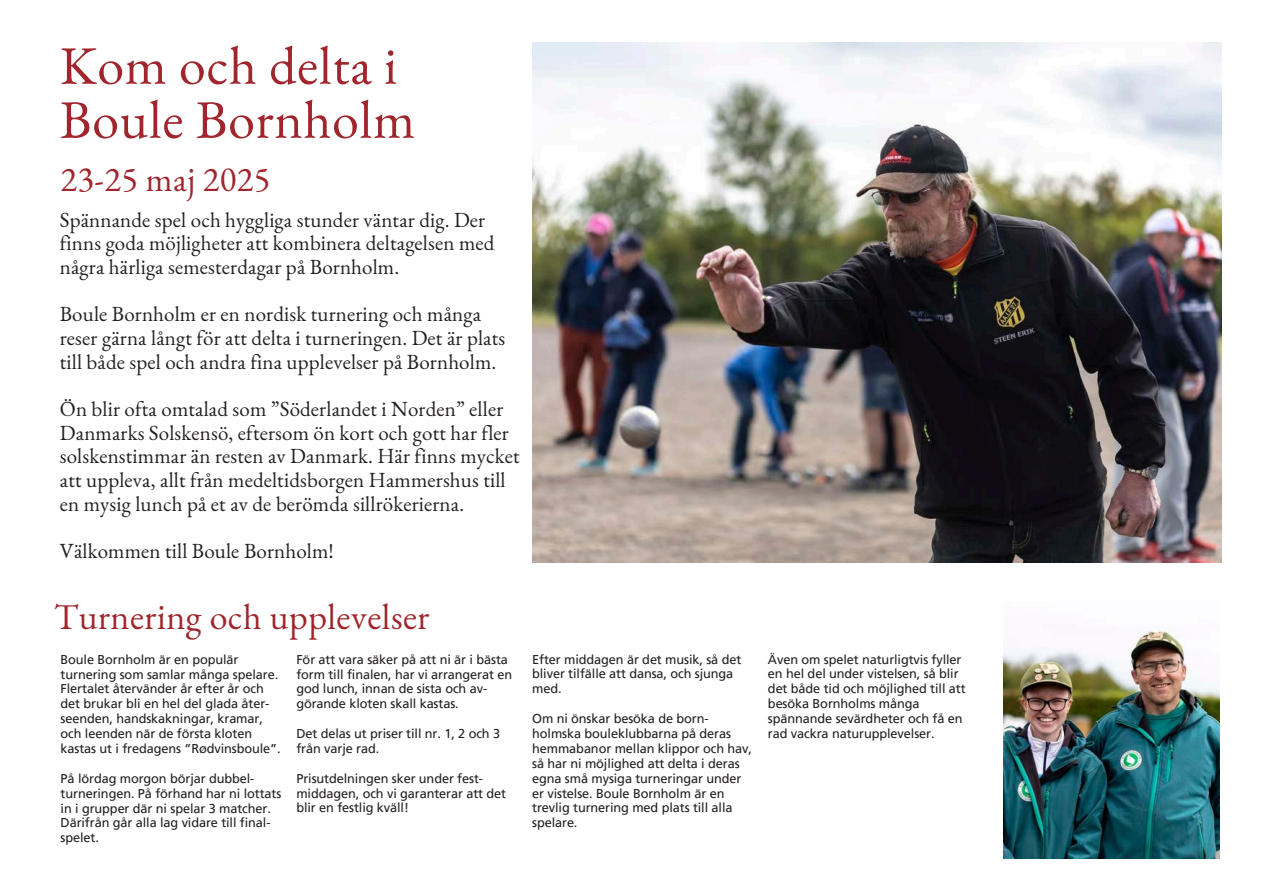
<style>
.page{position:relative;width:1263px;height:894px;background:#fff}
.page>*{position:absolute;margin:0;border:0;box-sizing:border-box;transform-origin:0 0}
.t1{font:54px/54px "EB Garamond";letter-spacing:.015em;color:#a0252c}
.t2{font:36px "EB Garamond";letter-spacing:.015em;color:#a0252c}
.t3{font:34.5px "EB Garamond";letter-spacing:.015em;color:#a0252c}
.t4{font:21px/23.7px "EB Garamond";letter-spacing:.005em;color:#231f20}
.t5{font:12.75px/14.9px "Frutiger LT Pro";letter-spacing:-.01em;color:#231f20}
</style>
<div class="page">
<img style="left:1004px;top:626px;width:216px;height:232px">
<img style="left:533px;top:43px;width:688px;height:519px">
<p class="t1" style="left:60px;top:37px;width:357px">Kom och delta i<br>Boule Bornholm</p>
<p class="t3" style="left:61px;top:156px;width:211px">23-25 maj 2025</p>
<p class="t4" style="left:60px;top:207px;width:436px">Spännande spel och hyggliga stunder väntar dig. Der finns goda möjligheter att kombinera deltagelsen med några härliga semesterdagar på Bornholm.</p>
<p class="t4" style="left:60px;top:302px;width:447px">Boule Bornholm er en nordisk turnering och många reser gärna långt för att delta i turneringen. Det är plats till både spel och andra fina upplevelser på Bornholm.</p>
<p class="t4" style="left:60px;top:396px;width:462px">Ön blir ofta omtalad som ”Söderlandet i Norden” eller Danmarks Solskensö, eftersom ön kort och gott har fler solskenstimmar än resten av Danmark. Här finns mycket att uppleva, allt från medeltidsborgen Hammershus till en mysig lunch på et av de berömda sillrökerierna.</p>
<p class="t4" style="left:60px;top:538px;width:275px">Välkommen till Boule Bornholm!</p>
<p class="t2" style="left:54px;top:592px;width:377px">Turnering och upplevelser</p>
<h1 class="t5" style="left:61px;top:651px;width:222px">Boule Bornholm är en populär turnering som samlar många spelare.<br>Flertalet återvänder år efter år och det brukar bli en hel del glada åter&shy;seenden, handskakningar, kramar, och leenden när de första kloten kastas ut i fredagens ”Rødvinsboule”.</h1>
<h2 class="t5" style="left:61px;top:770px;width:222px">På lördag morgon börjar dubbel&shy;turneringen. På förhand har ni lottats in i grupper där ni spelar 3 matcher.<br>Därifrån går alla lag vidare till final&shy;spelet.</h2>
<h3 class="t5" style="left:296px;top:651px;width:217px">För att vara säker på att ni är i bästa form till finalen, har vi arrangerat en god lunch, innan de sista och av&shy;görande kloten skall kastas.</h3>
<h3 class="t5" style="left:296px;top:725px;width:205px">Det delas ut priser till nr. 1, 2 och 3 från varje rad.</h3>
<h3 class="t5" style="left:296px;top:770px;width:211px">Prisutdelningen sker under fest&shy;middagen, och vi garanterar att det blir en festlig kväll!</h3>
<h3 class="t5" style="left:532px;top:651px;width:211px">Efter middagen är det musik, så det bliver tilfälle att dansa, och sjunga med.</h3>
<p class="t5" style="left:532px;top:711px;width:221px">Om ni önskar besöka de born&shy;holmska bouleklubbarna på deras hemmabanor mellan klippor och hav, så har ni möjlighed att delta i deras egna små mysiga turneringar under er vistelse. Boule Bornholm är en trevlig turnering med plats till alla spelare.</p>
<h2 class="t5" style="left:768px;top:651px;width:199px">Även om spelet naturligtvis fyller en hel del under vistelsen, så blir det både tid och möjlighed till att besöka Bornholms många spännande sevärdheter och få en rad vackra naturupplevelser.</h2>
</div>
